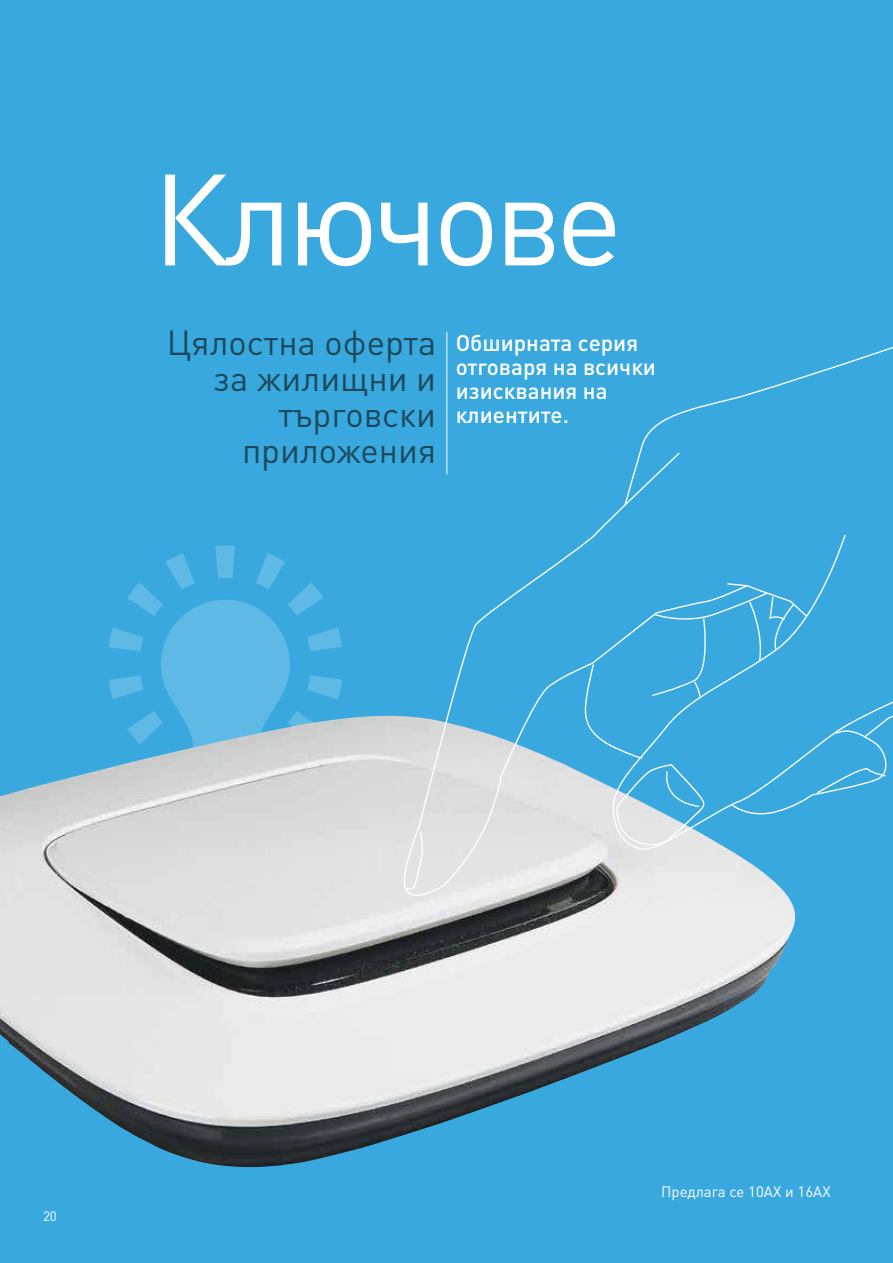
<style>
.page{position:relative;width:893px;height:1263px;background:#39a8df}
.page>*{position:absolute;margin:0;border:0;box-sizing:border-box;transform-origin:0 0}
.t1{font:127.5px "DIN Pro";letter-spacing:-.05em;color:#fff}
.t2{font:34.5px/36px "DIN Pro";color:#1b495a;text-align:right}
.t3{font:500 22.5px/24px "DIN Pro";color:#fff}
.t4{font:15px "DIN Pro";color:#fff}
.t5{font:13.5px "DIN Pro";color:#fff}
</style>
<div class="page">
<svg style="left:108px;top:545px;width:234px;height:171px"></svg>
<hr style="left:446px;top:332px;width:1px;height:143px;background:#fff">
<img style="left:0;top:716px;width:795px;height:452px">
<svg style="left:400px;top:452px;width:368px;height:452px"></svg>
<svg style="left:612px;top:347px;width:281px;height:503px"></svg>
<svg style="left:405px;top:830px;width:19px;height:61px"></svg>
<svg style="left:584px;top:582px;width:309px;height:265px"></svg>
<h1 class="t1" style="left:152px;top:119px;width:473px">Ключове</h1>
<h2 class="t2" style="left:167px;top:321px;width:271px">Цялостна оферта за жилищни и търговски приложения</h2>
<p class="t3" style="left:456px;top:330px;width:202px">Обширната серия отговаря на всички изисквания на клиентите.</p>
<p class="t5" style="left:43px;top:1205px;width:15px">20</p>
<p class="t4" style="left:661px;top:1180px;width:171px">Предлага се 10АХ и 16АХ</p>
</div>
